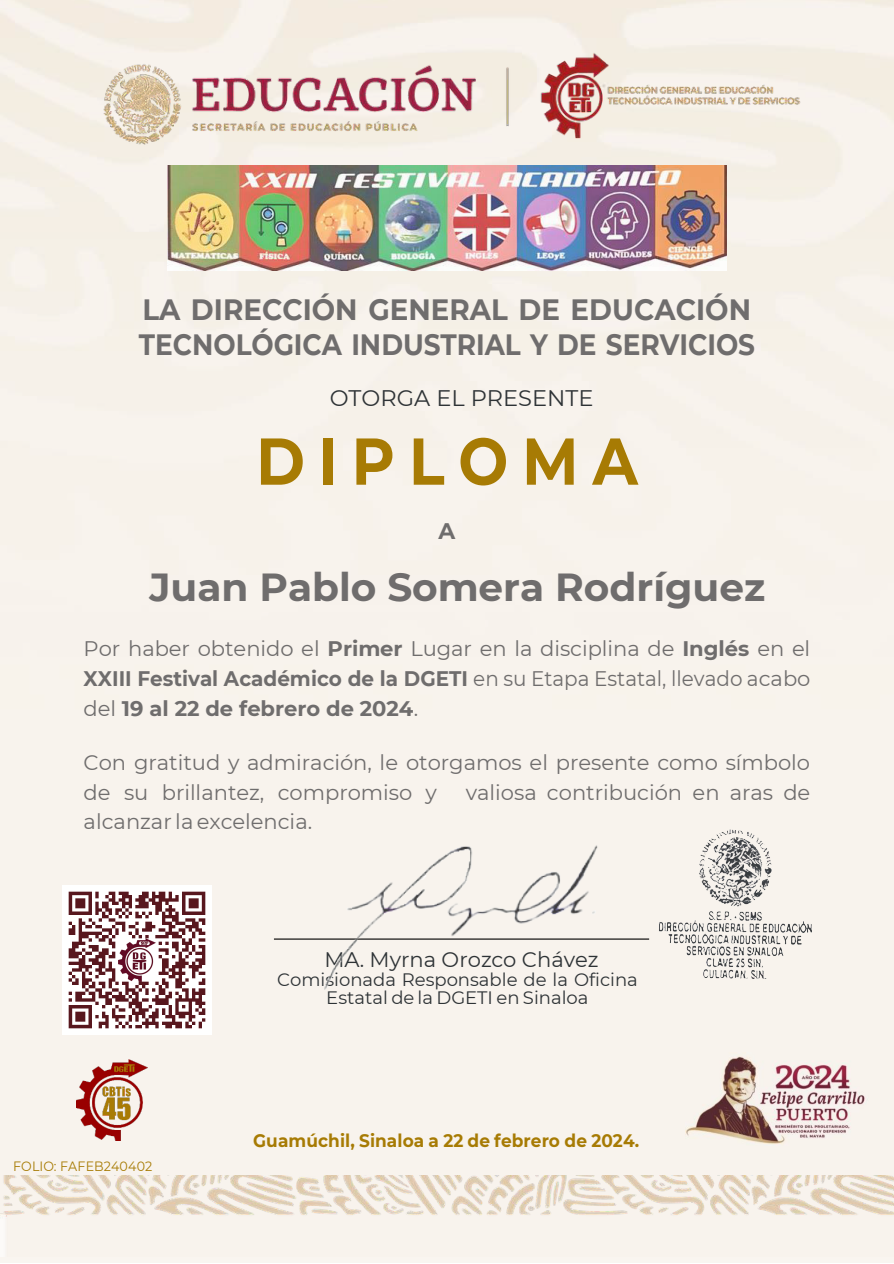
<style>
.page{position:relative;width:894px;height:1264px;background:#fff}
.page>*{position:absolute;margin:0;border:0;box-sizing:border-box;transform-origin:0 0}
.t1{font:700 66px "Montserrat";letter-spacing:.23em;color:#a77b04;scale:.9 1}
.t2{font:700 39px "Montserrat";color:#6f6d6d}
.t3{font:700 29.4px/35px "Montserrat";color:#6f6d6d;scale:.94 1}
.t4{font:22.5px "Montserrat";color:#2e3336}
.t5{font:700 22.5px "Montserrat";color:#6f6d6d}
.t6{font:21px/29.5px "Montserrat";color:#6f6d6d;text-align:justify}
.t7{font:21px "Montserrat";color:#2e3336}
.t8{font:18px/18.1px "Montserrat";color:#2e3336;text-align:center}
.t9{font:700 18px "Montserrat";letter-spacing:.005em;color:#a77b04;scale:.94 1}
.t10{font:13.5px "Montserrat";letter-spacing:.005em;color:#a77b04;scale:.94 1}
.s1{font-weight:700}
</style>
<div class="page">
<div style="left:0;top:0;width:893px;height:1257px;background:#f8f3ed"></div>
<hr style="left:274px;top:938px;width:375px;height:1px;background:#000">
<img style="left:98px;top:50px;width:705px;height:101px">
<img style="left:685px;top:1052px;width:183px;height:93px">
<img style="left:167px;top:166px;width:558px;height:104px">
<img style="left:77px;top:1060px;width:70px;height:80px">
<img style="left:62px;top:885px;width:149px;height:149px">
<div style="left:299px;top:832px;width:341px;height:169px;background:#f8f3ed"></div>
<img style="left:655px;top:827px;width:156px;height:154px">
<h3 class="t3" style="left:139px;top:290px;width:657px">LA DIRECCIÓN GENERAL DE EDUCACIÓN<br>TECNOLÓGICA INDUSTRIAL Y DE SERVICIOS</h3>
<p class="t4" style="left:329px;top:382px;width:265px">OTORGA EL PRESENTE</p>
<h1 class="t1" style="left:256px;top:414px;width:425px">DIPLOMA</h1>
<p class="t5" style="left:438px;top:515px;width:18px">A</p>
<h2 class="t2" style="left:149px;top:559px;width:617px">Juan Pablo Somera Rodríguez</h2>
<p class="t6" style="left:84px;top:633px;width:728px">Por haber obtenido el <span class="s1">Primer</span> Lugar en la disciplina de <span class="s1">Inglés</span> en el <span class="s1">XXIII Festival Académico de la DGETI</span> en su Etapa Estatal, llevado acabo del <span class="s1">19 al 22 de febrero de 2024</span>.</p>
<p class="t6" style="left:84px;top:747px;width:727px">Con gratitud y admiración, le otorgamos el presente como símbolo de su brillantez, compromiso y</p>
<p class="t6" style="left:465px;top:777px;width:346px">valiosa contribución en aras de</p>
<p class="t6" style="left:84px;top:806px;width:230px">alcanzar la excelencia.</p>
<p class="t7" style="left:324px;top:945px;width:275px">MA. Myrna Orozco Chávez</p>
<p class="t8" style="left:277px;top:970px;width:362px">Comisionada Responsable de la Oficina<br>Estatal de la DGETI en Sinaloa</p>
<p class="t10" style="left:13px;top:1157px;width:149px">FOLIO: FAFEB240402</p>
<p class="t9" style="left:253px;top:1127px;width:412px">Guamúchil, Sinaloa a 22 de febrero de 2024.</p>
</div>
